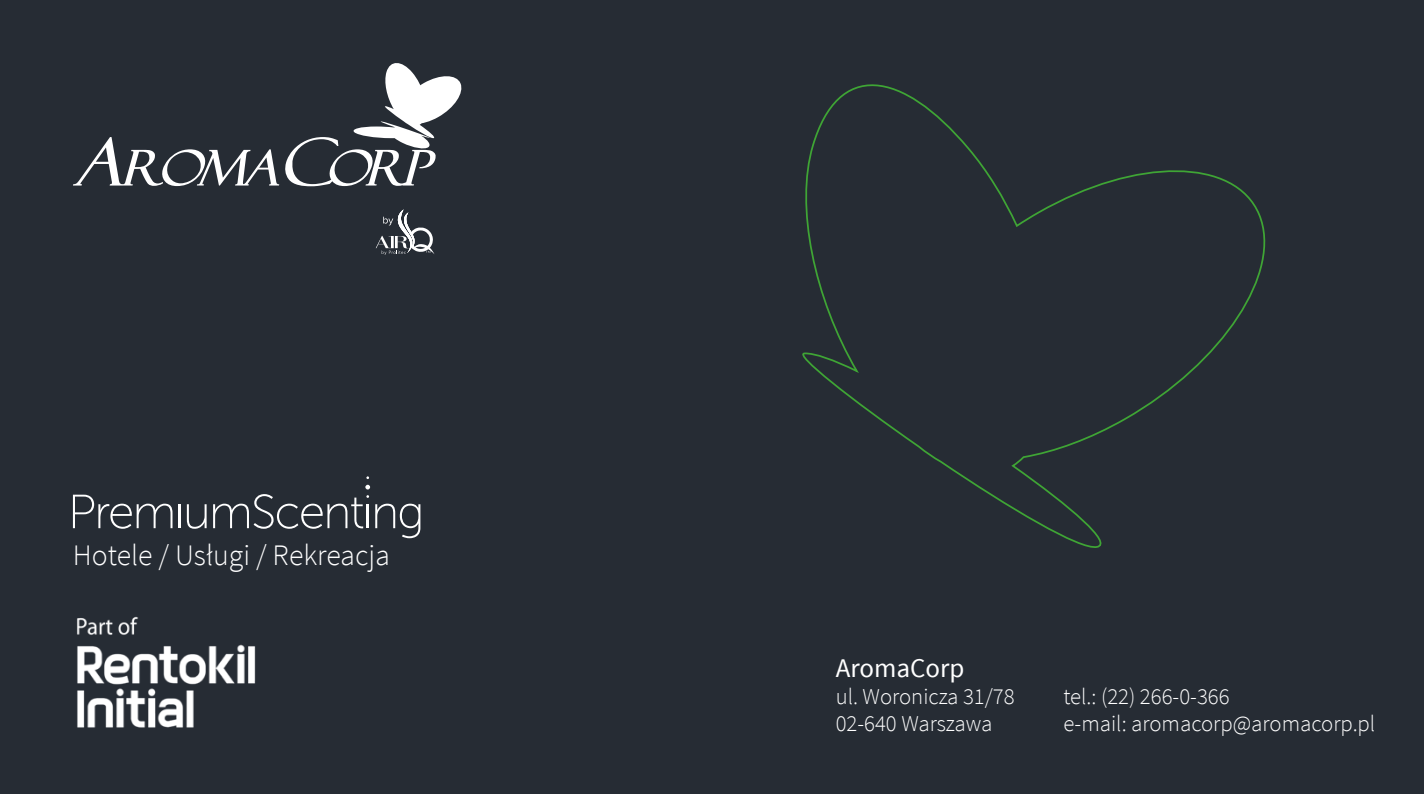
<style>
.page{position:relative;width:1424px;height:794px;background:#262c34}
.page>*{position:absolute;margin:0;border:0;box-sizing:border-box;transform-origin:0 0}
.t1{font:300 29.75px "Source Sans Pro";color:#fff}
.t2{font:26.95px "Source Sans Pro";color:#fff}
.t3{font:300 22.75px/27.3px "Source Sans Pro";color:#fff}
</style>
<div class="page">
<img style="left:77px;top:616px;width:179px;height:112px">
<svg style="left:73px;top:63px;width:389px;height:123px"></svg>
<svg style="left:376px;top:210px;width:58px;height:45px"></svg>
<svg style="left:73px;top:494px;width:99px;height:35px"></svg>
<hr style="left:179px;top:504px;width:2px;height:24px;background:#fff">
<svg style="left:187px;top:504px;width:20px;height:25px"></svg>
<svg style="left:213px;top:485px;width:207px;height:53px"></svg>
<svg style="left:802px;top:84px;width:464px;height:464px"></svg>
<h1 class="t1" style="left:73px;top:537px;width:319px">Hotele / Usługi / Rekreacja</h1>
<p class="t2" style="left:836px;top:651px;width:130px">AromaCorp</p>
<p class="t3" style="left:836px;top:682px;width:180px">ul. Woronicza 31/78<br>02-640 Warszawa</p>
<p class="t3" style="left:1063px;top:682px;width:313px">tel.: (22) 266-0-366<br>e-mail: aromacorp@aromacorp.pl</p>
</div>
